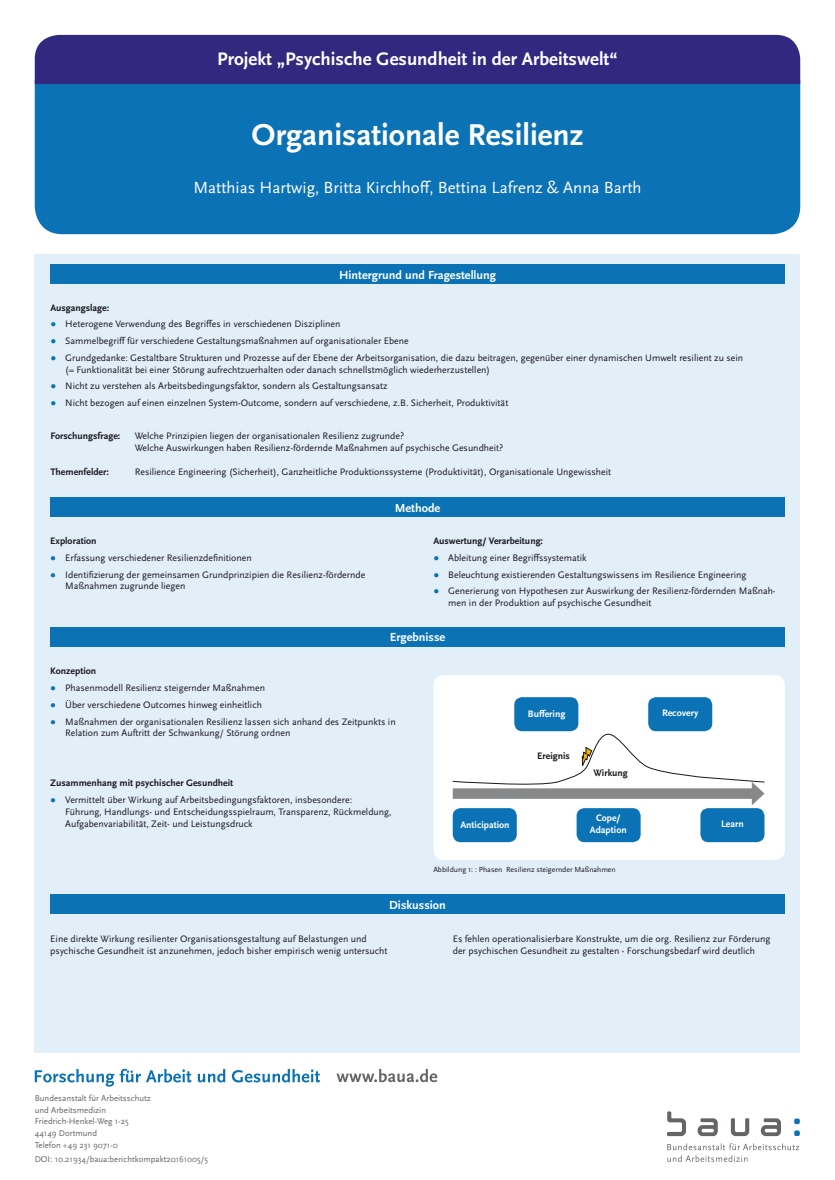
<style>
.page{position:relative;width:835px;height:1180px;background:#fff}
.page>*{position:absolute;margin:0;border:0;box-sizing:border-box;transform-origin:0 0}
.t1{font:700 31.5px "Scala Sans Pro";color:#fff}
.t2{font:700 18.9px "Scala Sans Pro";color:#fff}
.t3{font:16.8px "Scala Sans Pro";color:#fff}
.t4{font:700 12.25px "Scala Sans Pro";color:#fff}
.t5{font:9.8px/11.8px "Scala Sans Pro";color:#1a171c}
.t6{font:700 9.8px "Scala Sans Pro";color:#1a171c}
.t7{font:700 9.8px "Scala Sans Pro";color:#fff}
.t8{font:8.75px "Scala Sans Pro";color:#646567}
.t9{font:7.7px "Scala Sans Pro";color:#1a171c}
.s1{font-family:"Arial";color:#0b72b5}
</style>
<div class="page">
<div style="left:35px;top:254px;width:764px;height:798px;background:#e2eff9"></div>
<div style="left:433px;top:675px;width:351px;height:185px;background:#fff;border-radius:10px"></div>
<div style="left:35px;top:84px;width:765px;height:150px;background:#0b72b5"></div>
<svg style="left:794px;top:1130px;width:5px;height:6px"></svg>
<svg style="left:794px;top:1118px;width:5px;height:6px"></svg>
<svg style="left:667px;top:1143px;width:132px;height:19px"></svg>
<svg style="left:666px;top:1111px;width:20px;height:25px"></svg>
<svg style="left:730px;top:1118px;width:19px;height:18px"></svg>
<svg style="left:697px;top:1118px;width:20px;height:18px"></svg>
<svg style="left:760px;top:1118px;width:20px;height:18px"></svg>
<svg style="left:35px;top:1068px;width:157px;height:18px"></svg>
<svg style="left:198px;top:1069px;width:27px;height:13px"></svg>
<svg style="left:232px;top:1069px;width:88px;height:13px"></svg>
<svg style="left:336px;top:1069px;width:101px;height:13px"></svg>
<div style="left:35px;top:35px;width:765px;height:49px;background:#322880"></div>
<div style="left:50px;top:264px;width:734px;height:20px;background:#0b72b5"></div>
<div style="left:50px;top:497px;width:734px;height:20px;background:#0b72b5"></div>
<div style="left:50px;top:627px;width:734px;height:20px;background:#0b72b5"></div>
<div style="left:50px;top:894px;width:734px;height:20px;background:#0b72b5"></div>
<div style="left:514px;top:697px;width:64px;height:34px;background:#0b72b5;border-radius:8px"></div>
<div style="left:648px;top:697px;width:64px;height:34px;background:#0b72b5;border-radius:8px"></div>
<div style="left:452px;top:808px;width:64px;height:34px;background:#0b72b5;border-radius:8px"></div>
<div style="left:576px;top:808px;width:64px;height:34px;background:#0b72b5;border-radius:8px"></div>
<div style="left:700px;top:808px;width:64px;height:34px;background:#0b72b5;border-radius:8px"></div>
<svg style="left:452px;top:733px;width:313px;height:72px"></svg>
<p class="t2" style="left:217px;top:48px;width:402px">Projekt „Psychische Gesundheit in der Arbeitswelt“</p>
<p class="t1" style="left:251px;top:116px;width:333px">Organisationale Resilienz</p>
<p class="t3" style="left:193px;top:178px;width:449px">Matthias Hartwig, Britta Kirchhoff, Bettina Lafrenz &amp; Anna Barth</p>
<p class="t4" style="left:339px;top:268px;width:158px">Hintergrund und Fragestellung</p>
<p class="t6" style="left:50px;top:302px;width:60px">Ausgangslage:</p>
<p class="t5" style="left:50px;top:318px;width:291px"><span class="s1">●</span> Heterogene Verwendung des Begriffes in verschiedenen Disziplinen</p>
<p class="t5" style="left:50px;top:335px;width:360px"><span class="s1">●</span> Sammelbegriff für verschiedene Gestaltungsmaßnahmen auf organisationaler Ebene</p>
<p class="t5" style="left:65px;top:352px;width:679px;text-indent:-15px"><span class="s1">●</span> Grundgedanke: Gestaltbare Strukturen und Prozesse auf der Ebene der Arbeitsorganisation, die dazu beitragen, gegenüber einer dynamischen Umwelt resilient zu sein (= Funktionalität bei einer Störung aufrechtzuerhalten oder danach schnellstmöglich wiederherzustellen)</p>
<p class="t5" style="left:50px;top:380px;width:339px"><span class="s1">●</span> Nicht zu verstehen als Arbeitsbedingungsfaktor, sondern als Gestaltungsansatz</p>
<p class="t5" style="left:50px;top:397px;width:459px"><span class="s1">●</span> Nicht bezogen auf einen einzelnen System-Outcome, sondern auf verschiedene, z.B. Sicherheit, Produktivität</p>
<p class="t6" style="left:50px;top:430px;width:71px">Forschungsfrage:</p>
<p class="t5" style="left:135px;top:430px;width:271px">Welche Prinzipien liegen der organisationalen Resilienz zugrunde?</p>
<p class="t5" style="left:135px;top:442px;width:370px">Welche Auswirkungen haben Resilienz-fördernde Maßnahmen auf psychische Gesundheit?</p>
<p class="t6" style="left:50px;top:466px;width:60px">Themenfelder:</p>
<p class="t5" style="left:135px;top:466px;width:478px">Resilience Engineering (Sicherheit), Ganzheitliche Produktionssysteme (Produktivität), Organisationale Ungewissheit</p>
<p class="t6" style="left:50px;top:535px;width:48px">Exploration</p>
<p class="t5" style="left:50px;top:552px;width:203px"><span class="s1">●</span> Erfassung verschiedener Resilienzdefinitionen</p>
<p class="t5" style="left:65px;top:568px;width:302px;text-indent:-15px"><span class="s1">●</span> Identifizierung der gemeinsamen Grundprinzipien die Resilienz-fördernde<br>Maßnahmen zugrunde liegen</p>
<p class="t4" style="left:395px;top:501px;width:47px">Methode</p>
<p class="t6" style="left:433px;top:535px;width:111px">Auswertung/ Verarbeitung:</p>
<p class="t5" style="left:433px;top:552px;width:155px"><span class="s1">●</span> Ableitung einer Begriffssystematik</p>
<p class="t5" style="left:433px;top:568px;width:314px"><span class="s1">●</span> Beleuchtung existierenden Gestaltungswissens im Resilience Engineering</p>
<p class="t5" style="left:448px;top:585px;width:329px;text-indent:-15px"><span class="s1">●</span> Generierung von Hypothesen zur Auswirkung der Resilienz-fördernden Maßnah&shy;men in der Produktion auf psychische Gesundheit</p>
<p class="t4" style="left:390px;top:630px;width:57px">Ergebnisse</p>
<p class="t6" style="left:50px;top:665px;width:47px">Konzeption</p>
<p class="t5" style="left:50px;top:682px;width:216px"><span class="s1">●</span> Phasenmodell Resilienz steigernder Maßnahmen</p>
<p class="t5" style="left:50px;top:699px;width:213px"><span class="s1">●</span> Über verschiedene Outcomes hinweg einheitlich</p>
<p class="t5" style="left:65px;top:715px;width:332px;text-indent:-15px"><span class="s1">●</span> Maßnahmen der organisationalen Resilienz lassen sich anhand des Zeitpunkts in<br>Relation zum Auftritt der Schwankung/ Störung ordnen</p>
<p class="t6" style="left:50px;top:777px;width:184px">Zusammenhang mit psychischer Gesundheit</p>
<p class="t5" style="left:65px;top:794px;width:328px;text-indent:-15px"><span class="s1">●</span> Vermittelt über Wirkung auf Arbeitsbedingungsfaktoren, insbesondere:<br>Führung, Handlungs- und Entscheidungsspielraum, Transparenz, Rückmeldung,<br>Aufgabenvariabilität, Zeit- und Leistungsdruck</p>
<p class="t7" style="left:528px;top:707px;width:39px">Buffering</p>
<p class="t7" style="left:662px;top:707px;width:38px">Recovery</p>
<p class="t7" style="left:460px;top:818px;width:51px">Anticipation</p>
<p class="t6" style="left:537px;top:750px;width:34px">Ereignis</p>
<p class="t6" style="left:593px;top:766px;width:36px">Wirkung</p>
<p class="t7" style="left:596px;top:812px;width:26px">Cope/</p>
<p class="t7" style="left:589px;top:824px;width:38px">Adaption</p>
<p class="t9" style="left:433px;top:865px;width:184px">Abbildung 1: : Phasen Resilienz steigernder Maßnahmen</p>
<p class="t4" style="left:389px;top:897px;width:58px">Diskussion</p>
<p class="t7" style="left:720px;top:818px;width:24px">Learn</p>
<p class="t5" style="left:50px;top:933px;width:318px">Eine direkte Wirkung resilienter Organisationsgestaltung auf Belastungen und</p>
<p class="t5" style="left:50px;top:944px;width:338px">psychische Gesundheit ist anzunehmen, jedoch bisher empirisch wenig untersucht</p>
<p class="t8" style="left:35px;top:1093px;width:118px">Bundesanstalt für Arbeitsschutz</p>
<p class="t8" style="left:35px;top:1105px;width:73px">und Arbeitsmedizin</p>
<p class="t8" style="left:35px;top:1116px;width:95px">Friedrich-Henkel-Weg 1-25</p>
<p class="t8" style="left:35px;top:1128px;width:64px">44149 Dortmund</p>
<p class="t8" style="left:35px;top:1139px;width:84px">Telefon +49 231 9071-0</p>
<p class="t8" style="left:35px;top:1154px;width:175px">DOI: 10.21934/baua:berichtkompakt20161005/5</p>
<p class="t5" style="left:452px;top:933px;width:319px">Es fehlen operationalisierbare Konstrukte, um die org. Resilienz zur Förderung der psychischen Gesundheit zu gestalten - Forschungsbedarf wird deutlich</p>
</div>
